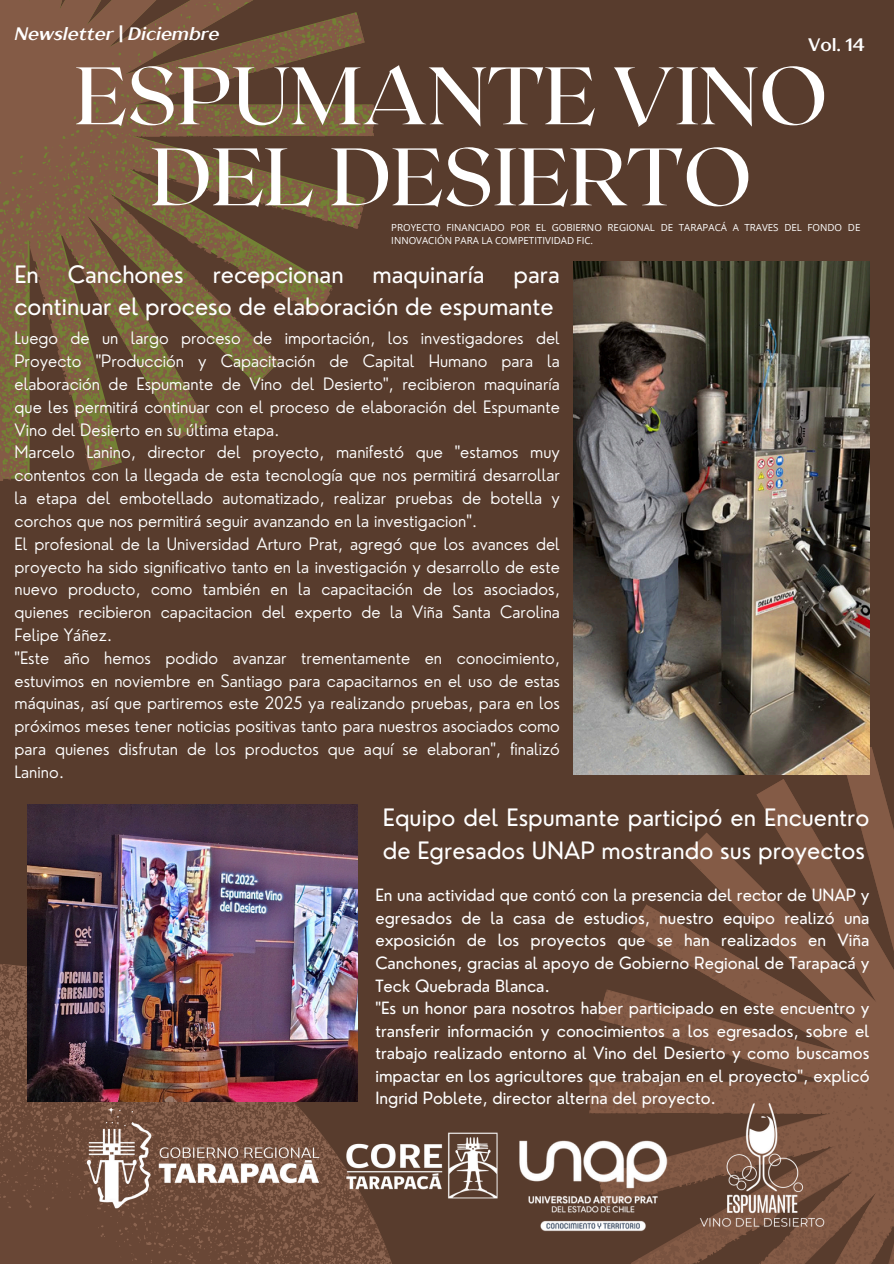
<style>
.page{position:relative;width:894px;height:1264px;background:#fff}
.page>*{position:absolute;margin:0;border:0;box-sizing:border-box;transform-origin:0 0}
.t1{font:500 81.15px/81px "Roxborough CF";color:#fff;text-align:center}
.t2{font:23.4px/32.7px "Nourd";color:#fff}
.t3{font:italic 700 18px "TT Drugs";color:#fff}
.t4{font:700 18px "TT Drugs";color:#fff}
.t5{font:300 16.65px/22.8px "Nourd";color:#fff}
.t6{font:16.5px/22.5px "Nourd";color:#fff}
.t7{font:9.75px/13px "Open Sans";color:#fff}
</style>
<div class="page">
<div style="left:0;top:0;width:893px;height:1263px;background:#583c2d"></div>
<svg style="left:0;top:963px;width:392px;height:300px;fill:#694736"></svg>
<svg style="left:0;top:0;width:373px;height:480px"></svg>
<svg style="left:589px;top:738px;width:304px;height:525px"></svg>
<img style="left:37px;top:1108px;width:321px;height:117px">
<img style="left:294px;top:1116px;width:314px;height:143px">
<img style="left:485px;top:1114px;width:215px;height:143px">
<img style="left:675px;top:1089px;width:173px;height:155px">
<img style="left:28px;top:804px;width:330px;height:297px">
<img style="left:573px;top:261px;width:296px;height:513px">
<h3 class="t3" style="left:15px;top:23px;width:206px">Newsletter | Diciembre</h3>
<h3 class="t4" style="left:808px;top:33px;width:58px">Vol. 14</h3>
<p class="t1" style="left:75px;top:51px;width:754px">ESPUMANTE VINO<br>DEL DESIERTO</p>
<h2 class="t7" style="left:391px;top:221px;width:470px">PROYECTO FINANCIADO POR EL GOBIERNO REGIONAL DE TARAPACÁ A TRAVES DEL FONDO DE<br>INNOVACIÓN PARA LA COMPETITIVIDAD FIC.</h2>
<h1 class="t2" style="left:15px;top:258px;width:546px">En Canchones recepcionan maquinaría para continuar el proceso de elaboración de espumante</h1>
<p class="t5" style="left:15px;top:326px;width:546px">Luego de un largo proceso de importación, los investigadores del Proyecto "Producción y Capacitación de Capital Humano para la elaboración de Espumante de Vino del Desierto", recibieron maquinaría que les permitirá continuar con el proceso de elaboración del Espumante Vino del Desierto en su última etapa.<br>Marcelo Lanino, director del proyecto, manifestó que "estamos muy contentos con la llegada de esta tecnología que nos permitirá desarrollar la etapa del embotellado automatizado, realizar pruebas de botella y corchos que nos permitirá seguir avanzando en la investigacion".<br>El profesional de la Universidad Arturo Prat, agregó que los avances del proyecto ha sido significativo tanto en la investigación y desarrollo de este nuevo producto, como también en la capacitación de los asociados, quienes recibieron capacitacion del experto de la Viña Santa Carolina Felipe Yáñez.<br>"Este año hemos podido avanzar trementamente en conocimiento, estuvimos en noviembre en Santiago para capacitarnos en el uso de estas máquinas, así que partiremos este 2025 ya realizando pruebas, para en los próximos meses tener noticias positivas tanto para nuestros asociados como para quienes disfrutan de los productos que aquí se elaboran", finalizó Lanino.</p>
<h4 class="t2" style="left:383px;top:801px;width:488px">Equipo del Espumante participó en Encuentro de Egresados UNAP mostrando sus proyectos</h4>
<p class="t6" style="left:375px;top:884px;width:495px">En una actividad que contó con la presencia del rector de UNAP y egresados de la casa de estudios, nuestro equipo realizó una exposición de los proyectos que se han realizados en Viña Canchones, gracias al apoyo de Gobierno Regional de Tarapacá y Teck Quebrada Blanca.<br>"Es un honor para nosotros haber participado en este encuentro y transferir información y conocimientos a los egresados, sobre el trabajo realizado entorno al Vino del Desierto y como buscamos impactar en los agricultores que trabajan en el proyecto", explicó Ingrid Poblete, director alterna del proyecto.</p>
</div>
